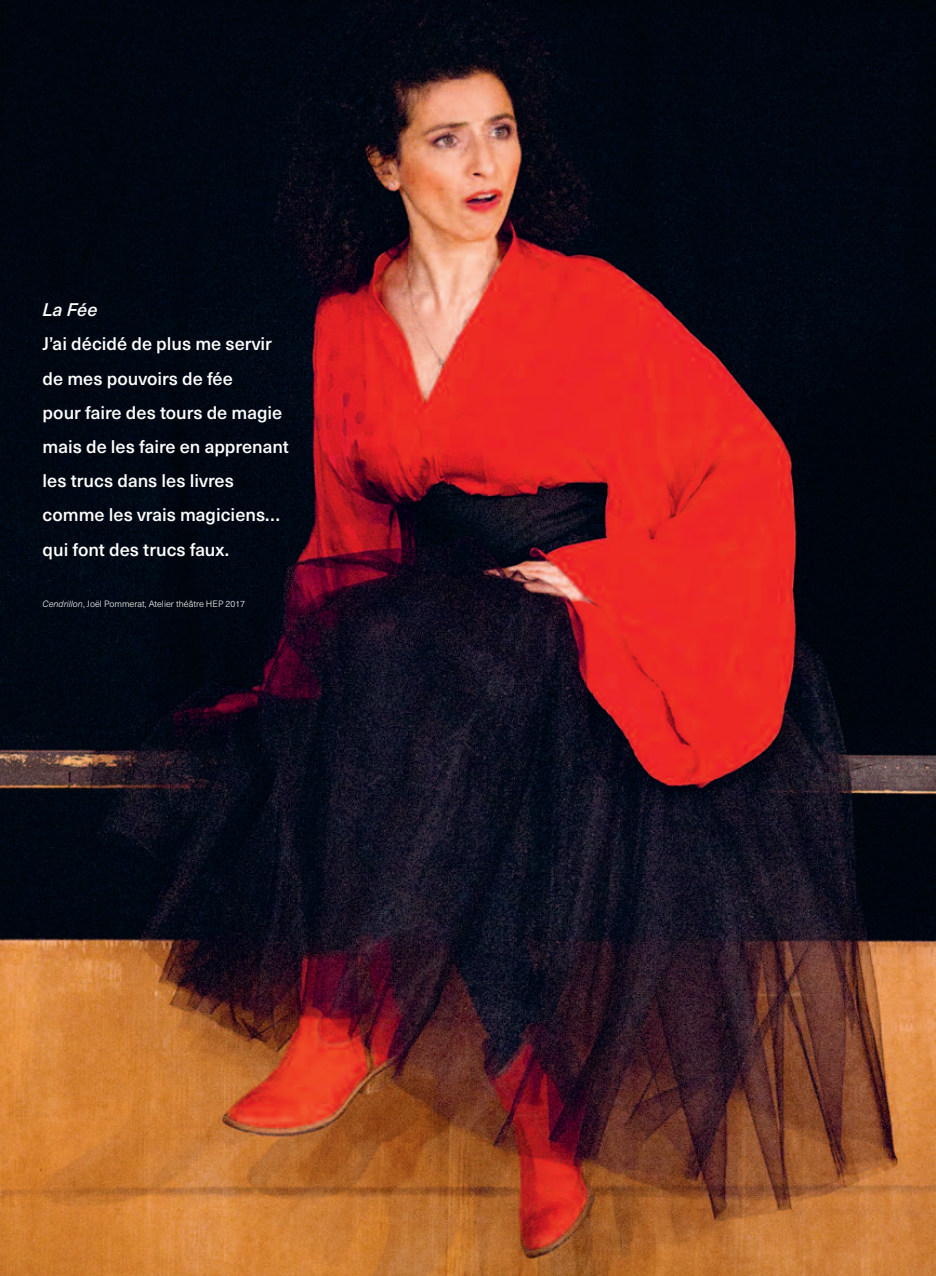
<style>
.page{position:relative;width:936px;height:1276px;background:#fff}
.page>*{position:absolute;margin:0;border:0;box-sizing:border-box;transform-origin:0 0}
.t1{font:500 18px/34.2px "Neue Haas Unica Pro";color:#fff}
.t2{font:italic 500 18px "Neue Haas Unica Pro";color:#fff}
.t3{font:300 9px "Neue Haas Unica Pro";color:#fff}
.s1{font-style:italic}
</style>
<div class="page">
<img style="left:0;top:0;width:935px;height:1276px">
<p class="t2" style="left:43px;top:299px;width:56px">La Fée</p>
<p class="t1" style="left:43px;top:327px;width:248px">J’ai décidé de plus me servir de mes pouvoirs de fée<br>pour faire des tours de magie mais de les faire en apprenant les trucs dans les livres comme les vrais magiciens… qui font des trucs faux.</p>
<p class="t3" style="left:43px;top:598px;width:204px"><span class="s1">Cendrillon</span>, Joël Pommerat, Atelier théâtre HEP 2017</p>
</div>
